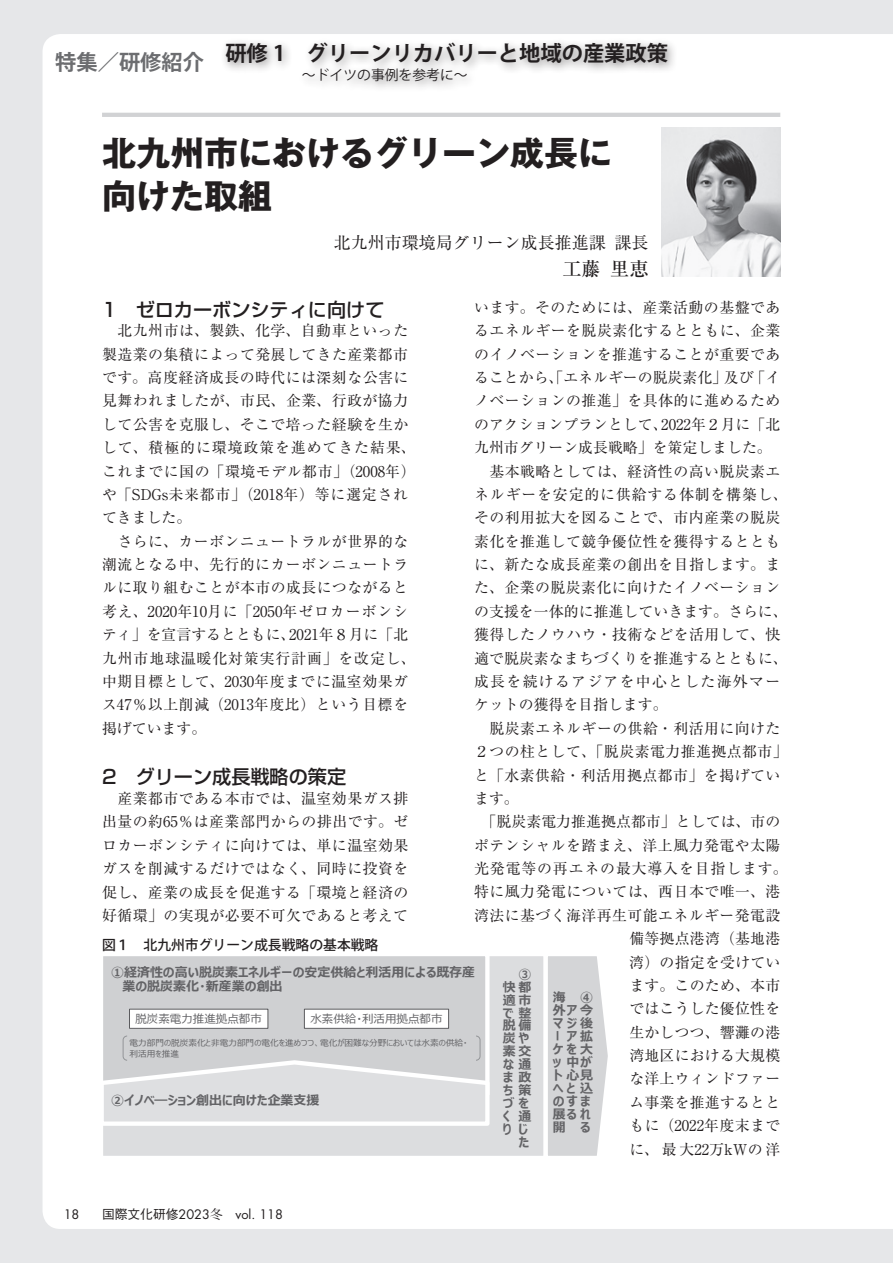
<style>
.page{position:relative;width:893px;height:1263px;background:#e6e7e9}
.page>*{position:absolute;margin:0;border:0;box-sizing:border-box;transform-origin:0 0}
.t1{font:700 34.05px/42.5px "Gothic MB101 Pr 5";color:#231f20}
.t2{font:700 21.3px "Koz Go Pro";color:#231f20}
.t3{font:700 21.3px "Koz Go Pro";color:#6c6d70}
.t4{font:500 19.2px "Shin Go Pro";color:#231f20}
.t5{font:500 19.2px "Ryumin Pr 5";color:#231f20}
.t6{font:16.95px "Ryumin Pr 5";color:#231f20}
.t7{font:14.85px/23.4px "Ryumin Pro";letter-spacing:.03em;color:#231f20}
.t8{font:14.85px "Ryumin Pro";color:#231f20}
.t9{font:14.85px "Ryumin Pro";letter-spacing:.005em;color:#231f20}
.t10{font:14.85px "Ryumin Pro";letter-spacing:.06em;color:#231f20}
.t11{font:14.85px "Ryumin Pro";letter-spacing:.085em;color:#231f20}
.t12{font:500 13.8px "Koz Go Pro";color:#231f20}
.t13{font:13.8px "Koz Go Pro";color:#231f20}
.t14{font:700 13.05px "Meiryo UI";color:#636366}
.t15{font:700 12.9px/12.9px "Meiryo UI";color:#636366}
.t16{font:700 12.9px/12.9px "Meiryo UI";letter-spacing:.24em;color:#636366;text-align:right}
.t17{font:700 12.9px/12.9px "Meiryo UI";letter-spacing:.25em;color:#636366;text-align:right}
.t18{font:12.75px "Futura";color:#231f20}
.t19{font:11.55px "Meiryo UI";color:#636366}
.t20{font:8.7px/10.4px "Meiryo UI";color:#636366}
.s1{font-size:13.05px}
.s2{font-family:"Gothic BBB Pro";font-weight:500}
.s3{font-family:"Koz Min Pro"}
</style>
<div class="page">
<div style="left:43px;top:34px;width:849px;height:1195px;background:#fff"></div>
<svg style="left:892px;top:34px;width:1px;height:1195px"></svg>
<hr style="left:102px;top:113px;width:678px;height:4px;background:#d1d2d4">
<div style="left:219px;top:36px;width:459px;height:56px;background:#231f20;opacity:.5"></div>
<img style="left:661px;top:128px;width:119px;height:148px">
<svg style="left:102px;top:955px;width:439px;height:205px"></svg>
<svg style="left:102px;top:955px;width:388px;height:81px"></svg>
<svg style="left:541px;top:954px;width:71px;height:207px"></svg>
<div style="left:304px;top:1009px;width:145px;height:19px;background:#fff"></div>
<div style="left:304px;top:1009px;width:145px;height:19px;border:1px solid #5b5b5e"></div>
<div style="left:129px;top:1009px;width:139px;height:19px;background:#fff"></div>
<div style="left:129px;top:1009px;width:139px;height:19px;border:1px solid #5b5b5e"></div>
<svg style="left:102px;top:1036px;width:390px;height:92px"></svg>
<h2 class="t3" style="left:55px;top:48px;width:150px">特集／研修紹介</h2>
<h2 class="t2" style="left:225px;top:40px;width:444px">研修 1 グリーンリカバリーと地域の産業政策</h2>
<p class="t13" style="left:302px;top:66px;width:167px">〜ドイツの事例を参考に〜</p>
<h1 class="t1" style="left:102px;top:129px;width:512px">北九州市におけるグリーン成長に向けた取組</h1>
<p class="t6" style="left:334px;top:229px;width:316px">北九州市環境局グリーン成長推進課課長</p>
<p class="t5" style="left:562px;top:254px;width:88px">工藤里恵</p>
<p class="t4" style="left:102px;top:294px;width:284px">1　ゼロカーボンシティに向けて</p>
<p class="t7" style="left:102px;top:318px;width:315px">　北九州市は、製鉄、化学、自動車といった製造業の集積によって発展してきた産業都市です。高度経済成長の時代には深刻な公害に見舞われましたが、市民、企業、行政が協力して公害を克服し、そこで培った経験を生かして、積極的に環境政策を進めてきた結果、これまでに国の「環境モデル都市」（2008年）や「SDGs未来都市」（2018年）等に選定されてきました。<br>　さらに、カーボンニュートラルが世界的な潮流となる中、先行的にカーボンニュートラルに取り組むことが本市の成長につながると考え、2020年10月に「2050年ゼロカーボンシティ」を宣言するとともに、2021年８月に「北九州市地球温暖化対策実行計画」を改定し、中期目標として、2030年度までに温室効果ガス47％以上削減（2013年度比）という目標を掲げています。</p>
<p class="t4" style="left:102px;top:761px;width:246px">2　グリーン成長戦略の策定</p>
<p class="t7" style="left:102px;top:786px;width:308px;text-align:justify">　産業都市である本市では、温室効果ガス排出量の約65％は産業部門からの排出です。ゼロカーボンシティに向けては、単に温室効果ガスを削減するだけではなく、同時に投資を促し、産業の成長を促進する「環境と経済の好循環」の実現が必要不可欠であると考えて</p>
<p class="t7" style="left:474px;top:295px;width:308px">います。そのためには、産業活動の基盤であ</p>
<p class="t7" style="left:474px;top:318px;width:308px">るエネルギーを脱炭素化するとともに、企業</p>
<p class="t7" style="left:474px;top:341px;width:308px">のイノベーションを推進することが重要であ</p>
<p class="t8" style="left:474px;top:366px;width:308px">ることから、「エネルギーの脱炭素化」及び「イ</p>
<p class="t7" style="left:474px;top:388px;width:308px">ノベーションの推進」を具体的に進めるため</p>
<p class="t8" style="left:474px;top:413px;width:308px">のアクションプランとして、2022年２月に「北</p>
<p class="t8" style="left:474px;top:436px;width:299px">九州市グリーン成長戦略」を策定しました。</p>
<p class="t7" style="left:474px;top:458px;width:308px">　基本戦略としては、経済性の高い脱炭素エ</p>
<p class="t10" style="left:474px;top:483px;width:315px">ネルギーを安定的に供給する体制を構築し、</p>
<p class="t7" style="left:474px;top:505px;width:308px">その利用拡大を図ることで、市内産業の脱炭</p>
<p class="t7" style="left:474px;top:528px;width:308px">素化を推進して競争優位性を獲得するととも</p>
<p class="t7" style="left:474px;top:552px;width:308px">に、新たな成長産業の創出を目指します。ま</p>
<p class="t7" style="left:474px;top:575px;width:308px">た、企業の脱炭素化に向けたイノベーション</p>
<p class="t9" style="left:474px;top:600px;width:315px">の支援を一体的に推進していきます。さらに、</p>
<p class="t7" style="left:474px;top:622px;width:308px">獲得したノウハウ・技術などを活用して、快</p>
<p class="t9" style="left:474px;top:646px;width:315px">適で脱炭素なまちづくりを推進するとともに、</p>
<p class="t11" style="left:474px;top:670px;width:308px">成長を続けるアジアを中心とした海外マー</p>
<p class="t8" style="left:474px;top:693px;width:195px">ケットの獲得を目指します。</p>
<p class="t7" style="left:474px;top:715px;width:308px">　脱炭素エネルギーの供給・利活用に向けた</p>
<p class="t7" style="left:474px;top:739px;width:315px">２つの柱として、「脱炭素電力推進拠点都市」</p>
<p class="t7" style="left:474px;top:762px;width:308px">と「水素供給・利活用拠点都市」を掲げてい</p>
<p class="t7" style="left:474px;top:786px;width:46px">ます。</p>
<p class="t9" style="left:474px;top:810px;width:308px">　「脱炭素電力推進拠点都市」としては、市の</p>
<p class="t7" style="left:474px;top:832px;width:308px">ポテンシャルを踏まえ、洋上風力発電や太陽</p>
<p class="t10" style="left:474px;top:857px;width:315px">光発電等の再エネの最大導入を目指します。</p>
<p class="t7" style="left:474px;top:879px;width:308px">特に風力発電については、西日本で唯一、港</p>
<p class="t7" style="left:474px;top:902px;width:308px">湾法に基づく海洋再生可能エネルギー発電設</p>
<p class="t7" style="left:629px;top:926px;width:152px">備等拠点港湾（基地港</p>
<p class="t7" style="left:629px;top:949px;width:153px">湾）の指定を受けてい</p>
<p class="t7" style="left:629px;top:973px;width:152px">ます。このため、本市</p>
<p class="t7" style="left:629px;top:996px;width:152px">ではこうした優位性を</p>
<p class="t7" style="left:629px;top:1019px;width:152px">生かしつつ、響灘の港</p>
<p class="t7" style="left:629px;top:1043px;width:152px">湾地区における大規模</p>
<p class="t7" style="left:629px;top:1066px;width:152px">な洋上ウィンドファー</p>
<p class="t7" style="left:629px;top:1089px;width:152px">ム事業を推進するとと</p>
<p class="t7" style="left:629px;top:1113px;width:152px">もに（2022年度末まで</p>
<p class="t8" style="left:629px;top:1137px;width:152px">に、最大22万kWの洋</p>
<p class="t12" style="left:102px;top:936px;width:278px">図１　北九州市グリーン成長戦略の基本戦略</p>
<p class="t15" style="left:122px;top:965px;width:354px;line-height:14.4px;text-indent:-11px">①経済性の高い脱炭素エネルギーの安定供給と利活用による既存産業の脱炭素化・新産業の創出</p>
<p class="t17" style="left:503px;top:968px;width:30px">③快都適市で整脱備炭や素交な通ま政ち策づを通<br>じ<br>た</p>
<p class="t15" style="left:553px;top:991px;width:14px">海</p>
<p class="t15" style="left:563px;top:1030px;width:13px;rotate:90deg">ー</p>
<p class="t14" style="left:580px;top:988px;width:14px">④</p>
<p class="t16" style="left:553px;top:1004px;width:42px">外ア<span class="s1">今</span>マジ<span class="s1">後</span>ア<span class="s1">拡</span>ケを<span class="s1">大</span>ッ中<span class="s1">が</span>ト心<span class="s1">見</span>へと<span class="s1">込</span>のす<span class="s1">ま</span>展る<span class="s1">れ</span></p>
<p class="t14" style="left:580px;top:1117px;width:12px">る</p>
<p class="t19" style="left:135px;top:1011px;width:128px">脱炭素電力推進拠点都市</p>
<p class="t19" style="left:310px;top:1011px;width:134px">水素供給・利活用拠点都市</p>
<p class="t20" style="left:129px;top:1038px;width:339px">電力部門の脱炭素化と非電力部門の電化を進めつつ、電化が困難な分野においては水素の供給・利活用を推進</p>
<p class="t15" style="left:111px;top:1094px;width:210px">②イノベ―ション創出に向けた企業支援</p>
<p class="t15" style="left:503px;top:1111px;width:10px">くり</p>
<p class="t15" style="left:553px;top:1121px;width:14px">開</p>
<p class="t18" style="left:64px;top:1205px;width:17px">18</p>
<p class="t18" style="left:102px;top:1205px;width:182px"><span class="s2">国際文化研修</span>2023<span class="s3">冬　</span>vol. 118</p>
</div>
